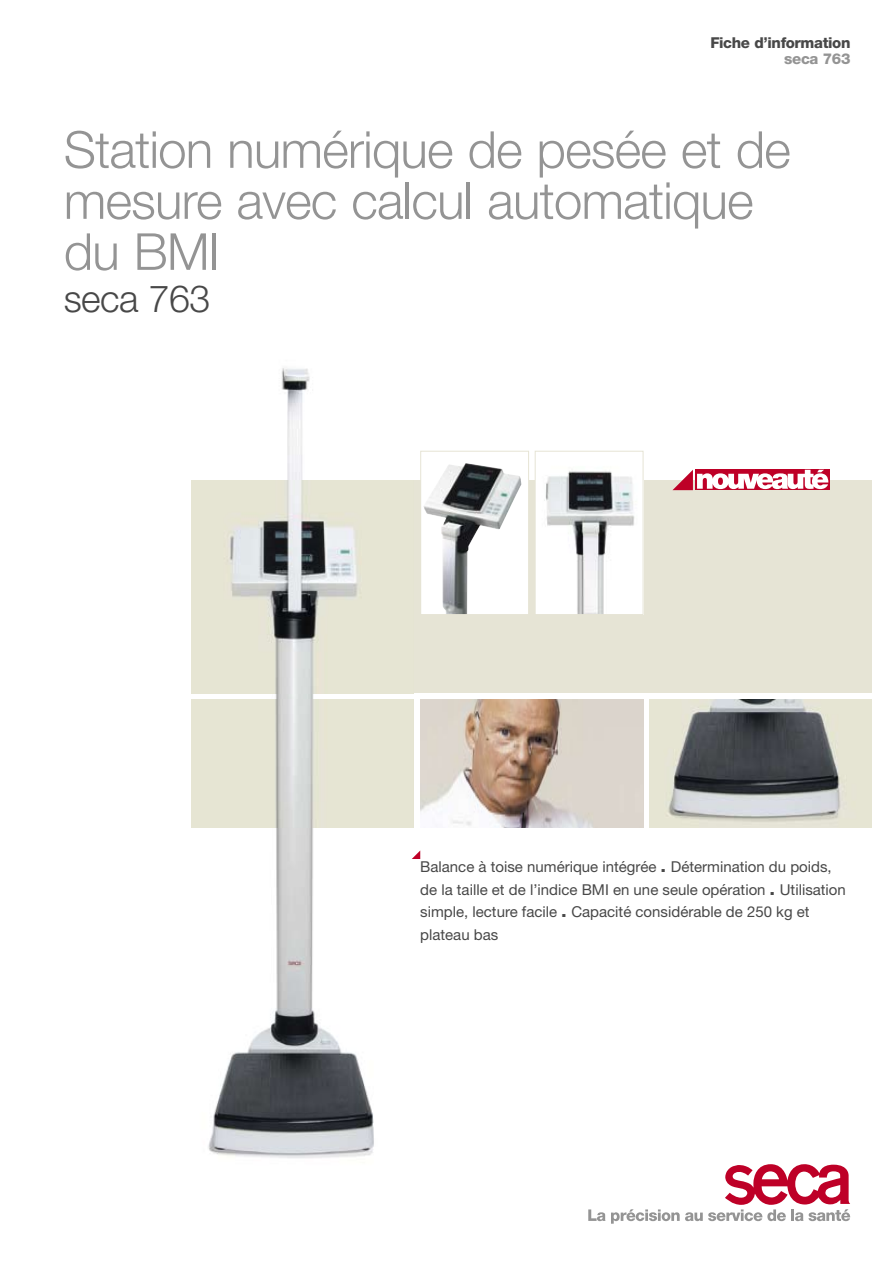
<style>
.page{position:relative;width:893px;height:1263px;background:#fff}
.page>*{position:absolute;margin:0;border:0;box-sizing:border-box;transform-origin:0 0}
.t1{font:300 51px/51px "Helvetica Neue";letter-spacing:-.015em;color:#949494}
.t2{font:300 37.5px "Helvetica Neue";letter-spacing:-.015em;color:#484848}
.t3{font:15px/22.5px "Helvetica Neue";color:#484848}
.t4{font:800 15px "Helvetica Neue";letter-spacing:-.025em;color:#484848}
.t5{font:800 15px "Helvetica Neue";letter-spacing:-.025em;color:#949494}
.s1{font-weight:900}
</style>
<div class="page">
<img style="left:191px;top:368px;width:251px;height:790px">
<div style="left:191px;top:480px;width:681px;height:213px;background:#e6e4d5"></div>
<img style="left:649px;top:699px;width:223px;height:128px">
<div style="left:421px;top:451px;width:108px;height:163px;background:#fff"></div>
<img style="left:423px;top:463px;width:98px;height:150px">
<div style="left:420px;top:451px;width:109px;height:164px;border:1px solid #e6e4d5"></div>
<img style="left:537px;top:471px;width:104px;height:142px">
<div style="left:535px;top:451px;width:108px;height:164px;border:1px solid #e6e4d5"></div>
<img style="left:230px;top:480px;width:128px;height:213px">
<img style="left:191px;top:699px;width:223px;height:128px">
<svg style="left:420px;top:699px;width:223px;height:128px;background:#cdbeb2"></svg>
<svg style="left:588px;top:1209px;width:17px;height:12px"></svg>
<svg style="left:611px;top:1164px;width:239px;height:60px"></svg>
<svg style="left:412px;top:850px;width:8px;height:9px"></svg>
<svg style="left:672px;top:470px;width:156px;height:20px"></svg>
<p class="t4" style="left:710px;top:33px;width:142px">Fiche d’information</p>
<p class="t5" style="left:784px;top:50px;width:68px">seca 763</p>
<h1 class="t1" style="left:64px;top:123px;width:728px">Station numérique de pesée et de mesure avec calcul automatique du BMI</h1>
<h2 class="t2" style="left:64px;top:276px;width:148px">seca 763</h2>
<p class="t3" style="left:420px;top:855px;width:427px">Balance à toise numérique intégrée <span class="s1">.</span> Détermination du poids, de la taille et de l’indice BMI en une seule opération <span class="s1">.</span> Utilisation simple, lecture facile <span class="s1">.</span> Capacité considérable de 250 kg et plateau bas</p>
</div>
